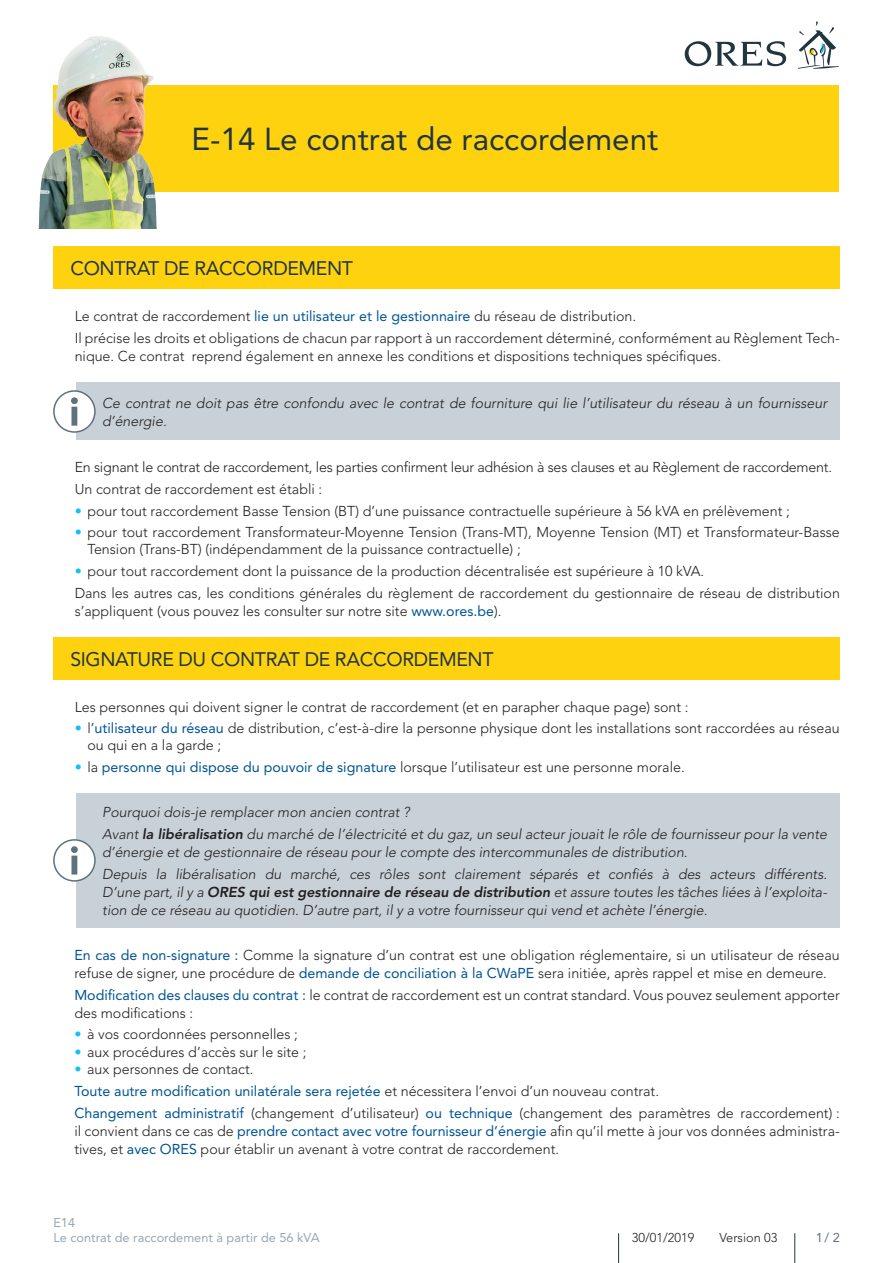
<style>
.page{position:relative;width:893px;height:1263px;background:#fff}
.page>*{position:absolute;margin:0;border:0;box-sizing:border-box;transform-origin:0 0}
.t1{font:31.5px "Avenir LT Std";color:#21353f}
.t2{font:19.5px "Avenir LT Std";letter-spacing:-.02em;color:#21353f}
.t3{font:300 14.25px/22.2px "Avenir LT Std";color:#231f20}
.t4{font:italic 300 14.25px/18px "Avenir LT Std";color:#231f20}
.t5{font:12.75px/14.2px "Avenir LT Std";color:#97a8b2}
.t6{font:300 12.75px "Avenir LT Std";color:#231f20}
.t7{font:12.75px "Avenir LT Std";color:#5d727c}
.s1{font-weight:400;color:#005495}
.s2{font-weight:800;color:#15c0f2}
.s3{font-weight:800}
</style>
<div class="page">
<hr style="left:794px;top:1233px;width:1px;height:30px;background:#21353f">
<hr style="left:618px;top:1233px;width:1px;height:30px;background:#21353f">
<svg style="left:685px;top:41px;width:101px;height:25px"></svg>
<svg style="left:798px;top:21px;width:41px;height:48px"></svg>
<div style="left:77px;top:383px;width:763px;height:57px;background:#c7d1d7"></div>
<div style="left:54px;top:391px;width:41px;height:41px;background:#fff;border-radius:50%"></div>
<div style="left:53px;top:390px;width:43px;height:43px;border:2px solid #5d727c;border-radius:50%"></div>
<svg style="left:71px;top:397px;width:7px;height:29px"></svg>
<div style="left:77px;top:793px;width:763px;height:135px;background:#c7d1d7"></div>
<div style="left:54px;top:840px;width:41px;height:41px;background:#fff;border-radius:50%"></div>
<div style="left:53px;top:839px;width:43px;height:43px;border:2px solid #5d727c;border-radius:50%"></div>
<svg style="left:71px;top:846px;width:7px;height:28px"></svg>
<div style="left:53px;top:85px;width:786px;height:106px;background:#fed20e"></div>
<div style="left:53px;top:247px;width:787px;height:42px;background:#fed20e"></div>
<div style="left:53px;top:637px;width:787px;height:43px;background:#fed20e"></div>
<img style="left:38px;top:36px;width:158px;height:193px">
<h1 class="t1" style="left:191px;top:121px;width:469px">E-14 Le contrat de raccordement</h1>
<h2 class="t2" style="left:70px;top:257px;width:284px">CONTRAT DE RACCORDEMENT</h2>
<p class="t3" style="left:75px;top:305px;width:767px">Le contrat de raccordement <span class="s1">lie un utilisateur et le gestionnaire</span> du réseau de distribution.<br>Il précise les droits et obligations de chacun par rapport à un raccordement déterminé, conformément au Règlement Tech-</p>
<p class="t3" style="left:75px;top:345px;width:648px">nique. Ce contrat reprend également en annexe les conditions et dispositions techniques spécifiques.</p>
<p class="t4" style="left:102px;top:394px;width:726px">Ce contrat ne doit pas être confondu avec le contrat de fourniture qui lie l’utilisateur du réseau à un fournisseur d’énergie.</p>
<p class="t3" style="left:75px;top:456px;width:759px">En signant le contrat de raccordement, les parties confirment leur adhésion à ses clauses et au Règlement de raccordement.<br>Un contrat de raccordement est établi :</p>
<p class="t3" style="left:75px;top:500px;width:717px"><span class="s2">•</span> pour tout raccordement Basse Tension (BT) d’une puissance contractuelle supérieure à 56 kVA en prélèvement ;</p>
<p class="t3" style="left:87px;top:524px;width:754px;line-height:17.1px;text-indent:-13px"><span class="s2">•</span> pour tout raccordement Transformateur-Moyenne Tension (Trans-MT), Moyenne Tension (MT) et Transformateur-Basse<br>Tension (Trans-BT) (indépendamment de la puissance contractuelle) ;</p>
<p class="t3" style="left:75px;top:560px;width:767px"><span class="s2">•</span> pour tout raccordement dont la puissance de la production décentralisée est supérieure à 10 kVA.<br>Dans les autres cas, les conditions générales du règlement de raccordement du gestionnaire de réseau de distribution</p>
<p class="t3" style="left:75px;top:600px;width:428px">s’appliquent (vous pouvez les consulter sur notre site <span class="s1">www.ores.be</span>).</p>
<h2 class="t2" style="left:70px;top:648px;width:425px">SIGNATURE DU CONTRAT DE RACCORDEMENT</h2>
<p class="t3" style="left:75px;top:696px;width:615px">Les personnes qui doivent signer le contrat de raccordement (et en parapher chaque page) sont :</p>
<p class="t3" style="left:87px;top:720px;width:754px;line-height:17.1px;text-indent:-13px"><span class="s2">•</span> l’<span class="s1">utilisateur du réseau</span> de distribution, c’est-à-dire la personne physique dont les installations sont raccordées au réseau ou qui en a la garde ;</p>
<p class="t3" style="left:75px;top:756px;width:611px"><span class="s2">•</span> la <span class="s1">personne qui dispose du pouvoir de signature</span> lorsque l’utilisateur est une personne morale.</p>
<p class="t4" style="left:102px;top:801px;width:726px;line-height:22.2px">Pourquoi dois-je remplacer mon ancien contrat ?<br>Avant <span class="s3">la libéralisation</span> du marché de l’électricité et du gaz, un seul acteur jouait le rôle de fournisseur pour la vente</p>
<p class="t4" style="left:102px;top:841px;width:726px;line-height:22.2px">d’énergie et de gestionnaire de réseau pour le compte des intercommunales de distribution.<br>Depuis la libéralisation du marché, ces rôles sont clairement séparés et confiés à des acteurs différents.</p>
<p class="t4" style="left:102px;top:883px;width:726px">D’une part, il y a <span class="s3">ORES qui est gestionnaire de réseau de distribution</span> et assure toutes les tâches liées à l’exploita&shy;tion de ce réseau au quotidien. D’autre part, il y a votre fournisseur qui vend et achète l’énergie.</p>
<p class="t3" style="left:74px;top:946px;width:767px;line-height:18px"><span class="s1">En cas de non-signature :</span> Comme la signature d’un contrat est une obligation réglementaire, si un utilisateur de réseau refuse de signer, une procédure de <span class="s1">demande de conciliation à la CWaPE</span> sera initiée, après rappel et mise en demeure.</p>
<p class="t3" style="left:74px;top:986px;width:767px;line-height:18px"><span class="s1">Modification des clauses du contrat :</span> le contrat de raccordement est un contrat standard. Vous pouvez seulement apporter des modifications :</p>
<p class="t3" style="left:74px;top:1023px;width:225px"><span class="s2">•</span> à vos coordonnées personnelles ;</p>
<p class="t3" style="left:74px;top:1040px;width:234px"><span class="s2">•</span> aux procédures d’accès sur le site ;</p>
<p class="t3" style="left:74px;top:1058px;width:767px"><span class="s2">•</span> aux personnes de contact.<br><span class="s1">Toute autre modification unilatérale sera rejetée</span> et nécessitera l’envoi d’un nouveau contrat.<br><span class="s1">Changement administratif</span> (changement d’utilisateur) <span class="s1">ou technique</span> (changement des paramètres de raccordement) :</p>
<p class="t3" style="left:74px;top:1122px;width:767px;line-height:18px">il convient dans ce cas de <span class="s1">prendre contact avec votre fournisseur d’énergie</span> afin qu’il mette à jour vos données administra&shy;tives, et <span class="s1">avec ORES</span> pour établir un avenant à votre contrat de raccordement.</p>
<p class="t5" style="left:53px;top:1216px;width:268px">E14<br>Le contrat de raccordement à partir de 56 kVA</p>
<p class="t6" style="left:632px;top:1230px;width:64px">30/01/2019</p>
<p class="t6" style="left:719px;top:1230px;width:59px">Version 03</p>
<p class="t7" style="left:816px;top:1230px;width:26px">1/ 2</p>
</div>
